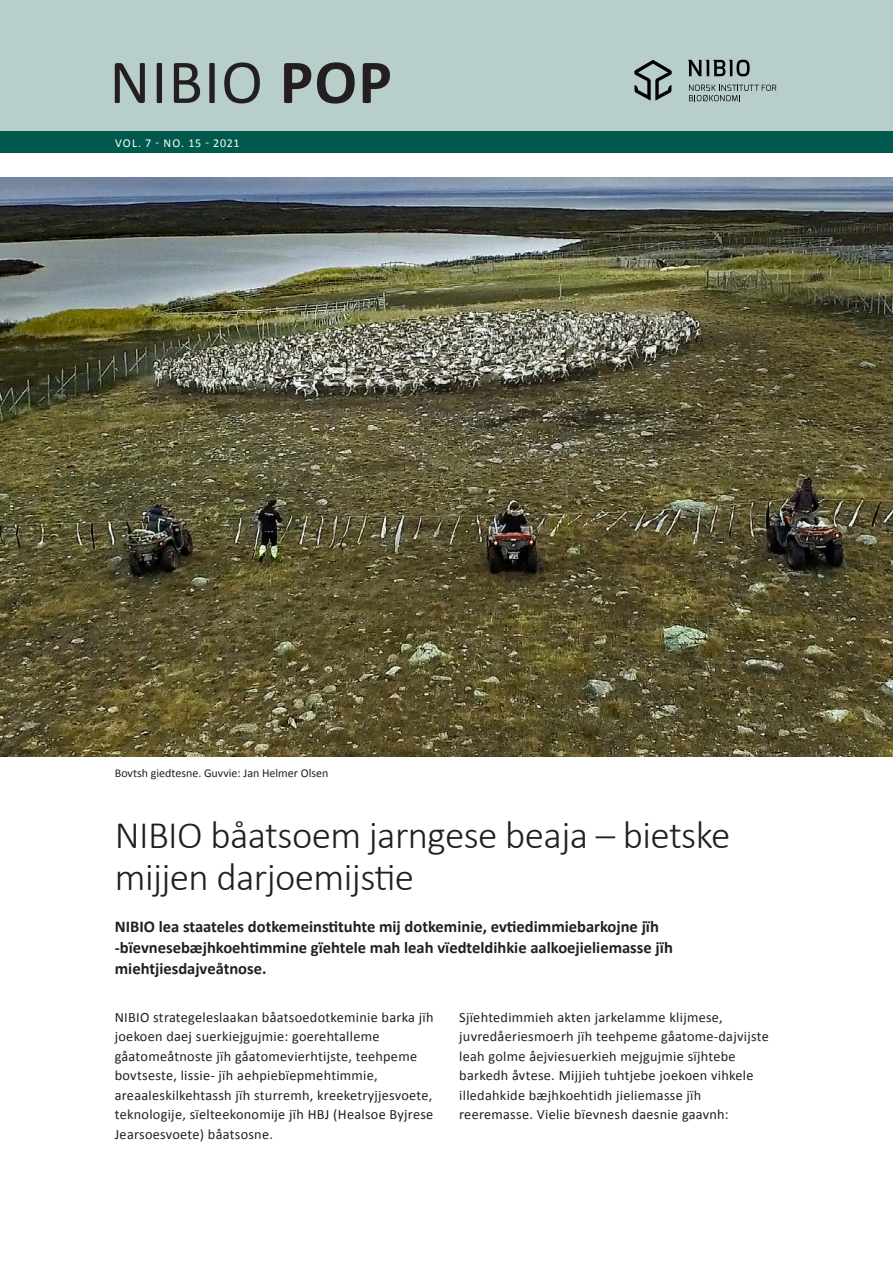
<style>
.page{position:relative;width:893px;height:1263px;background:#fff}
.page>*{position:absolute;margin:0;border:0;box-sizing:border-box;transform-origin:0 0}
.t1{font:63px "Calibri";letter-spacing:.02em;color:#231f20}
.t2{font:300 39px/42px "Calibri";letter-spacing:-.015em;color:#231f20}
.t3{font:700 16.5px/21px "Calibri";color:#231f20}
.t4{font:14.25px/19.5px "Calibri";letter-spacing:.02em;color:#231f20}
.t5{font:12px "Calibri";color:#231f20}
.t6{font:12px "Calibri";letter-spacing:.06em;color:#fff}
.s1{font-weight:700}
</style>
<div class="page">
<div style="left:0;top:0;width:893px;height:138px;background:#b7cecb"></div>
<div style="left:0;top:132px;width:893px;height:21px;background:#00594d"></div>
<svg style="left:634px;top:60px;width:38px;height:41px"></svg>
<svg style="left:688px;top:60px;width:62px;height:16px"></svg>
<svg style="left:689px;top:85px;width:87px;height:16px"></svg>
<img style="left:0;top:177px;width:893px;height:580px">
<h1 class="t1" style="left:109px;top:42px;width:284px">NIBIO <span class="s1">POP</span></h1>
<p class="t6" style="left:115px;top:136px;width:126px">VOL. 7 - NO. 15 - 2021</p>
<p class="t5" style="left:115px;top:765px;width:215px">Bovtsh giedtesne. Guvvie: Jan Helmer Olsen</p>
<h2 class="t2" style="left:115px;top:812px;width:617px">NIBIO båatsoem jarngese beaja – bietske mijjen darjoemijstie</h2>
<p class="t3" style="left:115px;top:916px;width:560px">NIBIO lea staateles dotkemeinstituhte mij dotkeminie, evtiedimmiebarkojne jïh -bïevnesebæjhkoehtimmine gïehtele mah leah vïedteldihkie aalkoejieliemasse jïh miehtjiesdajveåtnose.</p>
<p class="t4" style="left:459px;top:1007px;width:311px">Sjïehtedimmieh akten jarkelamme klijmese, juvredåeriesmoerh jïh teehpeme gåatome-dajvijste leah golme åejviesuerkieh mejgujmie sïjhtebe barkedh åvtese. Mijjieh tuhtjebe joekoen vihkele illedahkide bæjhkoehtidh jieliemasse jïh reeremasse. Vielie bïevnesh daesnie gaavnh:</p>
<p class="t4" style="left:115px;top:1007px;width:320px">NIBIO strategeleslaakan båatsoedotkeminie barka jïh joekoen daej suerkiejgujmie: goerehtalleme gåatomeåtnoste jïh gåatomevierhtijste, teehpeme bovtseste, lissie- jïh aehpiebïepmehtimmie, areaaleskilkehtassh jïh sturremh, kreeketryjjesvoete, teknologije, sïelteekonomije jïh HBJ (Healsoe Byjrese Jearsoesvoete) båatsosne.</p>
</div>
